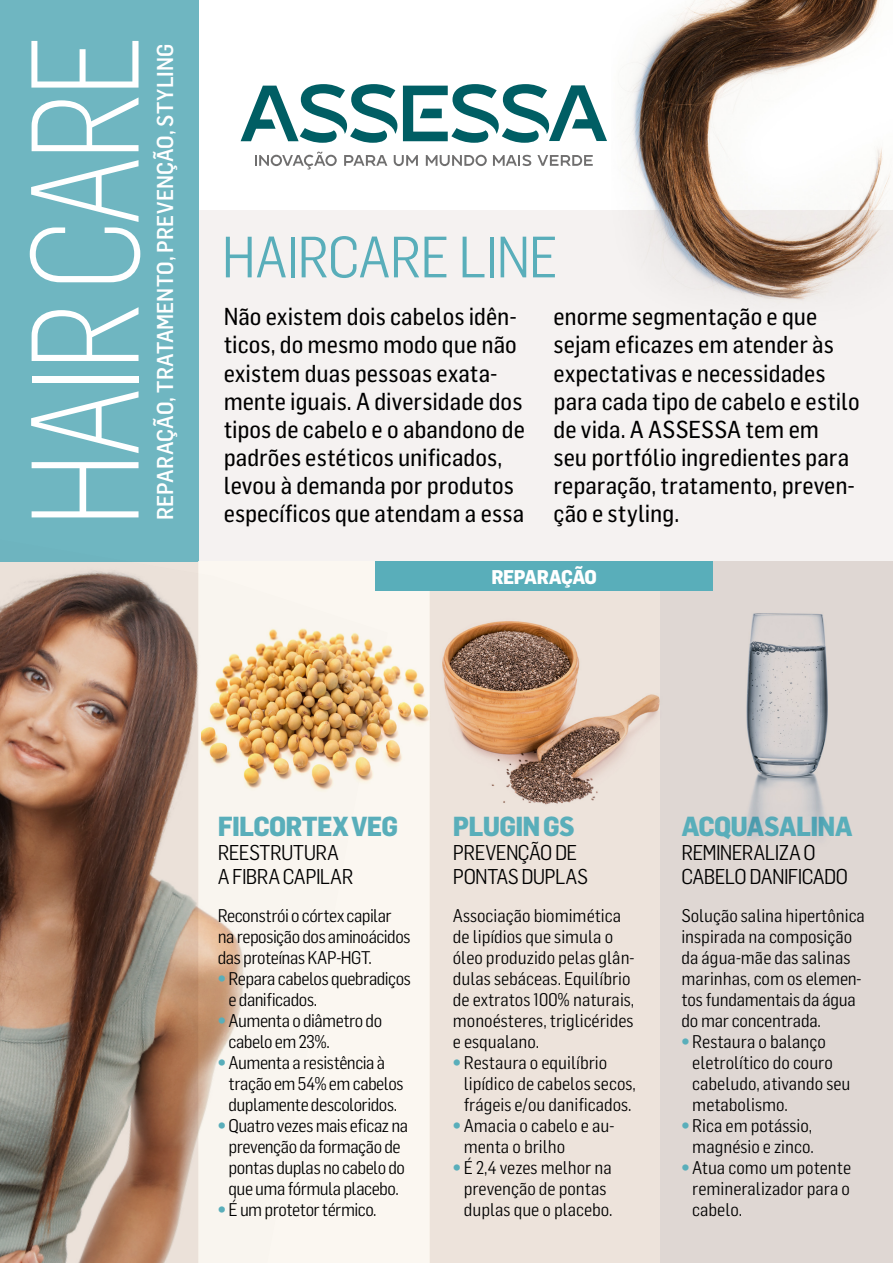
<style>
.page{position:relative;width:893px;height:1263px;background:#fff}
.page>*{position:absolute;margin:0;border:0;box-sizing:border-box;transform-origin:0 0}
.t1{font:300 150px "Flama Semicond";letter-spacing:-.04em;color:#fff;scale:.85 1}
.t2{font:57px "Flama Semicond";letter-spacing:-.02em;color:#59aeba}
.t3{font:800 27px "Flama Semicond";letter-spacing:-.03em;color:#59aeba}
.t4{font:24px/28px "Flama Semicond Basic";color:#000}
.t5{font:500 22.5px "Flama Semicond";color:#fff}
.t6{font:21px/24px "Flama Semicond";letter-spacing:-.025em;color:#000}
.t7{font:800 19.5px "Flama Semicond";letter-spacing:-.035em;color:#fff}
.t8{font:18px/21px "Flama Semicond";color:#000}
.t9{font:18px/21px "Flama Semicond";letter-spacing:-.03em;color:#000}
.t10{font:18px/21px "Flama Semicond";letter-spacing:-.025em;color:#000;text-align:center}
.s1{font-weight:900;color:#59aeba}
</style>
<div class="page">
<div style="left:198px;top:210px;width:695px;height:351px;background:#f5f2f1"></div>
<div style="left:660px;top:561px;width:233px;height:702px;background:#dfd7d3"></div>
<div style="left:429px;top:561px;width:231px;height:702px;background:#ede3db"></div>
<div style="left:0;top:0;width:198px;height:561px;background:#6fb6c1"></div>
<div style="left:198px;top:561px;width:231px;height:702px;background:#fbf6ee"></div>
<img style="left:0;top:539px;width:376px;height:724px">
<img style="left:202px;top:587px;width:224px;height:205px">
<div style="left:376px;top:561px;width:337px;height:30px;background:#59aeba"></div>
<img style="left:426px;top:591px;width:234px;height:223px">
<img style="left:625px;top:0;width:266px;height:301px">
<img style="left:745px;top:613px;width:83px;height:228px">
<svg style="left:255px;top:152px;width:82px;height:18px"></svg>
<svg style="left:344px;top:155px;width:43px;height:11px"></svg>
<svg style="left:394px;top:155px;width:24px;height:11px"></svg>
<svg style="left:426px;top:155px;width:61px;height:11px"></svg>
<svg style="left:493px;top:155px;width:38px;height:11px"></svg>
<svg style="left:537px;top:155px;width:56px;height:11px"></svg>
<svg style="left:241px;top:84px;width:156px;height:59px"></svg>
<svg style="left:403px;top:84px;width:204px;height:59px"></svg>
<h1 class="t1" style="left:1px;top:528px;width:583px;rotate:-90deg">HAIR CARE</h1>
<p class="t5" style="left:152px;top:520px;width:478px;rotate:-90deg">REPARAÇÃO, TRATAMENTO, PREVENÇÃO, STYLING</p>
<h2 class="t2" style="left:222px;top:225px;width:338px">HAIRCARE LINE</h2>
<p class="t4" style="left:224px;top:302px;width:303px">Não existem dois cabelos idên&shy;ticos, do mesmo modo que não existem duas pessoas exata&shy;mente iguais. A diversidade dos tipos de cabelo e o abandono de padrões estéticos unificados, levou à demanda por produtos específicos que atendam a essa</p>
<h3 class="t4" style="left:554px;top:302px;width:308px">enorme segmentação e que sejam eficazes em atender às expectativas e necessidades para cada tipo de cabelo e estilo de vida. A ASSESSA tem em<br>seu portfólio ingredientes para reparação, tratamento, preven-</h3>
<h3 class="t4" style="left:554px;top:499px;width:127px">ção e styling.</h3>
<p class="t7" style="left:491px;top:565px;width:107px">REPARAÇÃO</p>
<h3 class="t3" style="left:218px;top:810px;width:182px">FILCORTEX VEG</h3>
<p class="t6" style="left:218px;top:840px;width:137px">REESTRUTURA<br>A FIBRA CAPILAR</p>
<p class="t9" style="left:218px;top:905px;width:194px">Reconstrói o córtex capilar na reposição dos aminoácidos das proteínas KAP-HGT.</p>
<p class="t9" style="left:229px;top:968px;width:184px;text-indent:-11px"><span class="s1">•</span> Repara cabelos quebradiços e danificados.</p>
<p class="t9" style="left:229px;top:1010px;width:155px;text-indent:-11px"><span class="s1">•</span> Aumenta o diâmetro do cabelo em 23%.</p>
<p class="t9" style="left:229px;top:1052px;width:176px;text-indent:-11px"><span class="s1">•</span> Aumenta a resistência à tração em 54% em cabelos duplamente descoloridos.</p>
<p class="t10" style="left:218px;top:1115px;width:192px"><span class="s1">•</span> Quatro vezes mais eficaz na prevenção da formação de pontas duplas no cabelo do que uma fórmula placebo.</p>
<p class="t10" style="left:218px;top:1199px;width:160px"><span class="s1">•</span> É um protetor térmico.</p>
<h3 class="t3" style="left:453px;top:810px;width:123px">PLUGIN GS</h3>
<p class="t6" style="left:453px;top:840px;width:137px">PREVENÇÃO DE<br>PONTAS DUPLAS</p>
<p class="t8" style="left:453px;top:905px;width:183px">Associação biomimética de lipídios que simula o óleo produzido pelas glân&shy;dulas sebáceas. Equilíbrio de extratos 100% naturais, monoésteres, triglicérides e esqualano.</p>
<p class="t8" style="left:464px;top:1052px;width:174px;text-indent:-11px"><span class="s1">•</span> Restaura o equilíbrio lipídico de cabelos secos, frágeis e/ou danificados.</p>
<p class="t8" style="left:464px;top:1115px;width:152px;text-indent:-11px"><span class="s1">•</span> Amacia o cabelo e au&shy;menta o brilho</p>
<p class="t8" style="left:464px;top:1157px;width:150px;text-indent:-11px"><span class="s1">•</span> É 2,4 vezes melhor na prevenção de pontas duplas que o placebo.</p>
<h3 class="t3" style="left:681px;top:810px;width:173px">ACQUASALINA</h3>
<p class="t6" style="left:681px;top:840px;width:168px">REMINERALIZA O<br>CABELO DANIFICADO</p>
<p class="t8" style="left:681px;top:905px;width:185px">Solução salina hipertônica inspirada na composição da água-mãe das salinas marinhas, com os elemen&shy;tos fundamentais da água do mar concentrada.</p>
<p class="t8" style="left:692px;top:1031px;width:160px;text-indent:-11px"><span class="s1">•</span> Restaura o balanço eletrolítico do couro cabeludo, ativando seu metabolismo.</p>
<p class="t8" style="left:681px;top:1115px;width:134px;text-align:right"><span class="s1">•</span> Rica em potássio, magnésio e zinco.</p>
<p class="t8" style="left:692px;top:1157px;width:160px;text-align:justify;text-indent:-11px"><span class="s1">•</span> Atua como um potente remineralizador para o cabelo.</p>
</div>
